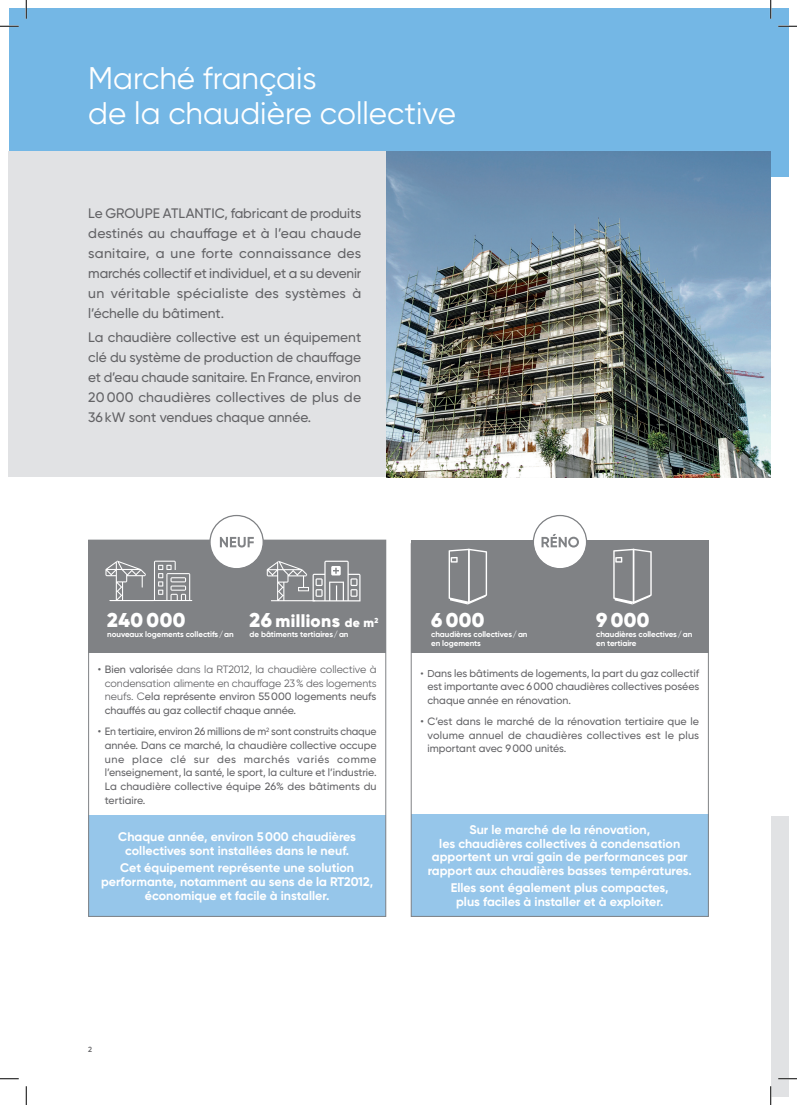
<style>
.page{position:relative;width:797px;height:1105px;background:#fff}
.page>*{position:absolute;margin:0;border:0;box-sizing:border-box;transform-origin:0 0}
.t1{font:31.25px/35px "Gilroy";color:#fff}
.t2{font:900 20px "Gilroy";letter-spacing:.025em;color:#fff}
.t3{font:900 17.5px "Gilroy";letter-spacing:.025em;color:#fff}
.t4{font:500 13.75px/20px "Gilroy";color:#636366;text-align:justify}
.t5{font:700 12.5px/13.8px "Gilroy";color:#fff;text-align:center}
.t6{font:500 10.62px/13.8px "Gilroy";color:#636366;text-align:justify}
.t7{font:10.62px/13.8px "Gilroy";letter-spacing:-.01em;color:#636366;text-align:justify}
.t8{font:700 8px/8.8px "Gilroy";letter-spacing:-.01em;color:#fff}
.t9{font:600 7.5px "Gilroy";color:#636366}
.s1{font-size:20px}
.s2{font-size:12.5px}
.s3{font-weight:500}
.s4{font-size:10px}
</style>
<div class="page">
<div style="left:770px;top:816px;width:18px;height:280px;background:#e1e2e4"></div>
<div style="left:9px;top:9px;width:779px;height:168px;background:#74b7e5"></div>
<div style="left:9px;top:152px;width:377px;height:325px;background:#e1e2e4"></div>
<div style="left:88px;top:815px;width:298px;height:102px;background:#96c6ea"></div>
<div style="left:88px;top:540px;width:297px;height:113px;background:#808285"></div>
<svg style="left:105px;top:561px;width:87px;height:40px"></svg>
<svg style="left:210px;top:515px;width:150px;height:86px"></svg>
<img style="left:386px;top:152px;width:384px;height:325px">
<div style="left:411px;top:814px;width:297px;height:103px;background:#96c6ea"></div>
<div style="left:411px;top:540px;width:297px;height:112px;background:#808285"></div>
<svg style="left:534px;top:515px;width:52px;height:52px"></svg>
<div style="left:532px;top:515px;width:55px;height:54px;border:1px solid #808285;border-radius:50%"></div>
<svg style="left:448px;top:549px;width:39px;height:55px"></svg>
<svg style="left:613px;top:549px;width:38px;height:55px"></svg>
<svg style="left:0;top:25px;width:19px;height:2px"></svg>
<svg style="left:778px;top:25px;width:19px;height:2px"></svg>
<svg style="left:0;top:1078px;width:19px;height:1px"></svg>
<svg style="left:778px;top:1078px;width:19px;height:1px"></svg>
<svg style="left:25px;top:0;width:2px;height:19px"></svg>
<svg style="left:25px;top:1086px;width:2px;height:19px"></svg>
<svg style="left:770px;top:0;width:1px;height:19px"></svg>
<svg style="left:770px;top:1086px;width:1px;height:19px"></svg>
<h1 class="t1" style="left:88px;top:60px;width:369px">Marché français<br>de la chaudière collective</h1>
<p class="t4" style="left:88px;top:203px;width:274px">Le GROUPE ATLANTIC, fabricant de produits destinés au chauffage et à l’eau chaude sanitaire, a une forte connaissance des marchés collectif et individuel, et a su devenir un véritable spécialiste des systèmes à l’échelle du bâtiment.</p>
<p class="t4" style="left:88px;top:327px;width:274px">La chaudière collective est un équipement clé du système de production de chauffage et d’eau chaude sanitaire. En France, environ 20000 chaudières collectives de plus de 36kW sont vendues chaque année.</p>
<h2 class="t2" style="left:107px;top:607px;width:80px">240 000</h2>
<p class="t8" style="left:107px;top:630px;width:128px">nouveaux logements collectifs/an</p>
<h3 class="t3" style="left:249px;top:610px;width:130px"><span class="s1">26</span> millions <span class="s2">de m</span><sup>2</sup></h3>
<p class="t8" style="left:249px;top:630px;width:100px">de bâtiments tertiaires/an</p>
<p class="t7" style="left:105px;top:662px;width:273px;text-indent:-7px"><span class="s3">• Bien valorisé</span>e dans la RT2012, la chaudière collective à condensation alimente en chauffage 23% des logements neufs. C<span class="s3">ela représente environ 55000 logements neufs chauffés au gaz collectif chaque année.</span></p>
<p class="t6" style="left:105px;top:724px;width:273px;text-align:left;text-indent:-7px">• En tertiaire, environ 26 millions de m<sup>2</sup> sont construits chaque année. Dans ce marché, la chaudière collective occupe une place clé sur des marchés variés comme l’enseignement, la santé, le sport, la culture et l’industrie.<br>La chaudière collective équipe 26% des bâtiments du tertiaire.</p>
<p class="t5" style="left:118px;top:830px;width:239px">Chaque année, environ 5000 chaudières collectives sont installées dans le neuf.</p>
<p class="t5" style="left:101px;top:861px;width:274px">Cet équipement représente une solution performante, notamment au sens de la RT2012, économique et facile à installer.</p>
<h2 class="t2" style="left:431px;top:607px;width:55px">6 000</h2>
<p class="t8" style="left:431px;top:630px;width:98px">chaudières collectives/an en logements</p>
<h2 class="t2" style="left:596px;top:607px;width:55px">9 000</h2>
<p class="t8" style="left:596px;top:630px;width:98px">chaudières collectives/an en tertiaire</p>
<p class="t6" style="left:427px;top:666px;width:273px;text-indent:-7px"><span class="s4">• D</span>ans les bâtiments de logements, la part du gaz collectif est importante avec 6000 chaudières collectives posées chaque année en rénovation.</p>
<p class="t6" style="left:427px;top:714px;width:273px;text-indent:-7px">• C’est dans le marché de la rénovation tertiaire que le volume annuel de chaudières collectives est le plus important avec 9000 unités.</p>
<p class="t5" style="left:427px;top:822px;width:266px">Sur le marché de la rénovation,<br>les chaudières collectives à condensation apportent un vrai gain de performances par rapport aux chaudières basses températures.</p>
<p class="t5" style="left:451px;top:881px;width:219px">Elles sont également plus compactes, plus faciles à installer et à exploiter.</p>
<p class="t9" style="left:88px;top:1045px;width:5px">2</p>
</div>
